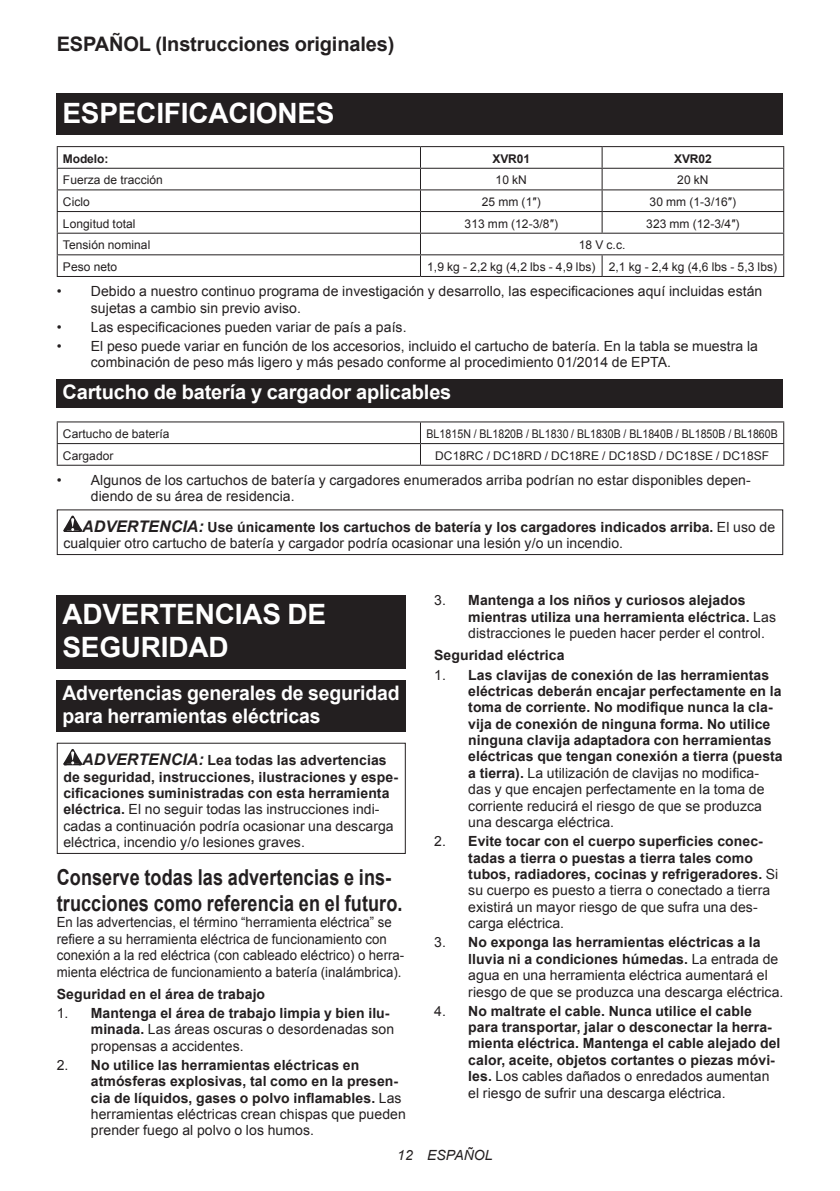
<style>
.page{position:relative;width:840px;height:1191px;background:#fff}
.page>*{position:absolute;margin:0;border:0;box-sizing:border-box;transform-origin:0 0}
.t1{font:700 28px/32.8px "Arial";letter-spacing:-.01em;color:#fff}
.t2{font:700 22px/25.8px "Arial";letter-spacing:.005em;color:#231f20;scale:.82 1}
.t3{font:700 20px/23.4px "Arial";letter-spacing:-.01em;color:#fff}
.t4{font:700 20px "Arial";letter-spacing:-.01em;color:#231f20}
.t5{font:700 14px/16.4px "Arial";letter-spacing:.005em;color:#231f20}
.t6{font:14px/16.4px "Arial";letter-spacing:.005em;color:#231f20}
.t7{font:14px/16.4px "Arial";letter-spacing:.005em;color:#231f20;scale:.94 1}
.t8{font:italic 14px "Arial";letter-spacing:.005em;color:#231f20}
.t9{font:12px "Arial";letter-spacing:.005em;color:#231f20}
.t10{font:12px "Arial";letter-spacing:.005em;color:#231f20;scale:.88 1}
.t11{font:700 12px "Arial";letter-spacing:-.01em;color:#231f20}
.s1{font-weight:700;font-style:italic;font-size:16px}
.s2{font-weight:700}
.s3{font-style:italic;font-size:16px}
.s4{font-weight:400}
</style>
<div class="page">
<div style="left:57px;top:94px;width:725px;height:41px;background:#231f20"></div>
<hr style="left:57px;top:146px;width:363px;height:1px;background:#231f20">
<hr style="left:420px;top:146px;width:181px;height:1px;background:#231f20">
<hr style="left:601px;top:146px;width:182px;height:1px;background:#231f20">
<hr style="left:57px;top:168px;width:363px;height:1px;background:#231f20">
<hr style="left:420px;top:168px;width:181px;height:1px;background:#231f20">
<hr style="left:601px;top:168px;width:182px;height:1px;background:#231f20">
<hr style="left:57px;top:189px;width:363px;height:1px;background:#231f20">
<hr style="left:420px;top:189px;width:181px;height:1px;background:#231f20">
<hr style="left:601px;top:189px;width:182px;height:1px;background:#231f20">
<hr style="left:57px;top:211px;width:363px;height:1px;background:#231f20">
<hr style="left:420px;top:211px;width:181px;height:1px;background:#231f20">
<hr style="left:601px;top:211px;width:182px;height:1px;background:#231f20">
<svg style="left:601px;top:147px;width:1px;height:86px"></svg>
<hr style="left:57px;top:233px;width:363px;height:1px;background:#231f20">
<hr style="left:420px;top:233px;width:181px;height:1px;background:#231f20">
<hr style="left:601px;top:233px;width:182px;height:1px;background:#231f20">
<hr style="left:57px;top:254px;width:363px;height:1px;background:#231f20">
<svg style="left:57px;top:147px;width:1px;height:129px"></svg>
<hr style="left:420px;top:254px;width:181px;height:1px;background:#231f20">
<svg style="left:420px;top:147px;width:1px;height:129px"></svg>
<hr style="left:601px;top:254px;width:182px;height:1px;background:#231f20">
<svg style="left:601px;top:255px;width:1px;height:21px"></svg>
<hr style="left:57px;top:276px;width:363px;height:1px;background:#231f20">
<hr style="left:420px;top:276px;width:181px;height:1px;background:#231f20">
<hr style="left:601px;top:276px;width:182px;height:1px;background:#231f20">
<div style="left:57px;top:379px;width:725px;height:28px;background:#231f20"></div>
<hr style="left:57px;top:421px;width:363px;height:1px;background:#231f20">
<hr style="left:420px;top:421px;width:363px;height:1px;background:#231f20">
<hr style="left:57px;top:443px;width:363px;height:1px;background:#231f20">
<svg style="left:57px;top:422px;width:1px;height:43px"></svg>
<hr style="left:420px;top:443px;width:363px;height:1px;background:#231f20">
<svg style="left:420px;top:422px;width:1px;height:43px"></svg>
<hr style="left:57px;top:465px;width:363px;height:1px;background:#231f20">
<hr style="left:420px;top:465px;width:363px;height:1px;background:#231f20">
<svg style="left:63px;top:515px;width:19px;height:17px"></svg>
<div style="left:57px;top:509px;width:725px;height:46px;border:1px solid #231f20"></div>
<div style="left:57px;top:595px;width:348px;height:73px;background:#231f20"></div>
<div style="left:57px;top:680px;width:348px;height:52px;background:#231f20"></div>
<svg style="left:63px;top:749px;width:19px;height:16px"></svg>
<div style="left:57px;top:742px;width:348px;height:112px;border:1px solid #231f20"></div>
<h3 class="t4" style="left:57px;top:31px;width:339px">ESPAÑOL (Instrucciones originales)</h3>
<h1 class="t1" style="left:62px;top:98px;width:273px">ESPECIFICACIONES</h1>
<p class="t11" style="left:63px;top:150px;width:47px">Modelo:</p>
<p class="t11" style="left:492px;top:150px;width:39px">XVR01</p>
<p class="t11" style="left:673px;top:150px;width:39px">XVR02</p>
<p class="t9" style="left:63px;top:172px;width:101px">Fuerza de tracción</p>
<p class="t9" style="left:495px;top:172px;width:33px">10 kN</p>
<p class="t9" style="left:677px;top:172px;width:33px">20 kN</p>
<p class="t9" style="left:63px;top:194px;width:28px">Ciclo</p>
<p class="t9" style="left:481px;top:194px;width:60px">25 mm (1″)</p>
<p class="t9" style="left:649px;top:194px;width:88px">30 mm (1-3/16″)</p>
<p class="t9" style="left:63px;top:215px;width:74px">Longitud total</p>
<p class="t9" style="left:464px;top:215px;width:95px">313 mm (12-3/8″)</p>
<p class="t9" style="left:646px;top:215px;width:95px">323 mm (12-3/4″)</p>
<p class="t9" style="left:63px;top:237px;width:89px">Tensión nominal</p>
<p class="t9" style="left:578px;top:237px;width:48px">18 V c.c.</p>
<p class="t9" style="left:63px;top:259px;width:56px">Peso neto</p>
<p class="t9" style="left:427px;top:259px;width:351px">1,9 kg - 2,2 kg (4,2 lbs - 4,9 lbs) 2,1 kg - 2,4 kg (4,6 lbs - 5,3 lbs)</p>
<p class="t6" style="left:91px;top:283px;width:672px;text-indent:-34px">• Debido a nuestro continuo programa de investigación y desarrollo, las especificaciones aquí incluidas están sujetas a cambio sin previo aviso.</p>
<p class="t6" style="left:57px;top:319px;width:351px">• Las especificaciones pueden variar de país a país.</p>
<p class="t6" style="left:91px;top:338px;width:668px;text-indent:-34px">• El peso puede variar en función de los accesorios, incluido el cartucho de batería. En la tabla se muestra la combinación de peso más ligero y más pesado conforme al procedimiento 01/2014 de EPTA.</p>
<h3 class="t3" style="left:62px;top:380px;width:390px">Cartucho de batería y cargador aplicables</h3>
<p class="t9" style="left:63px;top:426px;width:108px">Cartucho de batería</p>
<p class="t10" style="left:426px;top:426px;width:400px">BL1815N / BL1820B / BL1830 / BL1830B / BL1840B / BL1850B / BL1860B</p>
<p class="t9" style="left:63px;top:447px;width:52px">Cargador</p>
<p class="t9" style="left:435px;top:447px;width:335px">DC18RC / DC18RD / DC18RE / DC18SD / DC18SE / DC18SF</p>
<p class="t6" style="left:91px;top:472px;width:661px;text-indent:-34px">• Algunos de los cartuchos de batería y cargadores enumerados arriba podrían no estar disponibles depen&shy;diendo de su área de residencia.</p>
<p class="t6" style="left:63px;top:519px;width:713px;text-indent:19px"><span class="s1">ADVERTENCIA:</span> <span class="s2">Use únicamente los cartuchos de batería y los cargadores indicados arriba.</span> El uso de cualquier otro cartucho de batería y cargador podría ocasionar una lesión y/o un incendio.</p>
<h1 class="t1" style="left:62px;top:599px;width:265px">ADVERTENCIAS DE<br>SEGURIDAD</h1>
<h3 class="t3" style="left:62px;top:682px;width:338px">Advertencias generales de seguridad para herramientas eléctricas</h3>
<p class="t5" style="left:63px;top:752px;width:336px;text-indent:19px"><span class="s3">ADVERTENCIA:</span> Lea todas las advertencias de seguridad, instrucciones, ilustraciones y espe&shy;cificaciones suministradas con esta herramienta eléctrica. <span class="s4">El no seguir todas las instrucciones indi&shy;cadas a continuación podría ocasionar una descarga eléctrica, incendio y/o lesiones graves.</span></p>
<h2 class="t2" style="left:57px;top:865px;width:423px">Conserve todas las advertencias e ins&shy;trucciones como referencia en el futuro.</h2>
<p class="t7" style="left:57px;top:914px;width:371px">En las advertencias, el término “herramienta eléctrica” se refiere a su herramienta eléctrica de funcionamiento con conexión a la red eléctrica (con cableado eléctrico) o herra&shy;mienta eléctrica de funcionamiento a batería (inalámbrica).</p>
<p class="t5" style="left:57px;top:986px;width:210px">Seguridad en el área de trabajo</p>
<p class="t6" style="left:91px;top:1005px;width:304px;text-indent:-34px">1. <span class="s2">Mantenga el área de trabajo limpia y bien ilu&shy;minada.</span> Las áreas oscuras o desordenadas son propensas a accidentes.</p>
<p class="t5" style="left:91px;top:1057px;width:316px;text-indent:-34px"><span class="s4">2.</span> No utilice las herramientas eléctricas en atmósferas explosivas, tal como en la presen&shy;cia de líquidos, gases o polvo inflamables. <span class="s4">Las herramientas eléctricas crean chispas que pueden prender fuego al polvo o los humos.</span></p>
<p class="t5" style="left:468px;top:593px;width:309px;text-indent:-34px"><span class="s4">3.</span> Mantenga a los niños y curiosos alejados mientras utiliza una herramienta eléctrica. <span class="s4">Las distracciones le pueden hacer perder el control.</span></p>
<p class="t5" style="left:434px;top:647px;width:132px">Seguridad eléctrica</p>
<p class="t5" style="left:468px;top:667px;width:316px;text-indent:-34px"><span class="s4">1.</span> Las clavijas de conexión de las herramientas eléctricas deberán encajar perfectamente en la toma de corriente. No modifique nunca la cla&shy;vija de conexión de ninguna forma. No utilice ninguna clavija adaptadora con herramientas eléctricas que tengan conexión a tierra (puesta a tierra). <span class="s4">La utilización de clavijas no modifica&shy;das y que encajen perfectamente en la toma de corriente reducirá el riesgo de que se produzca una descarga eléctrica.</span></p>
<p class="t5" style="left:468px;top:833px;width:311px;text-indent:-34px"><span class="s4">2.</span> Evite tocar con el cuerpo superficies conec&shy;tadas a tierra o puestas a tierra tales como tubos, radiadores, cocinas y refrigeradores. <span class="s4">Si su cuerpo es puesto a tierra o conectado a tierra existirá un mayor riesgo de que sufra una des&shy;carga eléctrica.</span></p>
<p class="t6" style="left:468px;top:934px;width:316px;text-indent:-34px">3. <span class="s2">No exponga las herramientas eléctricas a la lluvia ni a condiciones húmedas.</span> La entrada de agua en una herramienta eléctrica aumentará el riesgo de que se produzca una descarga eléctrica.</p>
<p class="t5" style="left:468px;top:1003px;width:313px;text-indent:-34px"><span class="s4">4.</span> No maltrate el cable. Nunca utilice el cable para transportar, jalar o desconectar la herra&shy;mienta eléctrica. Mantenga el cable alejado del calor, aceite, objetos cortantes o piezas móvi&shy;les. <span class="s4">Los cables dañados o enredados aumentan el riesgo de sufrir una descarga eléctrica.</span></p>
<p class="t8" style="left:397px;top:1146px;width:97px">12 ESPAÑOL</p>
</div>
